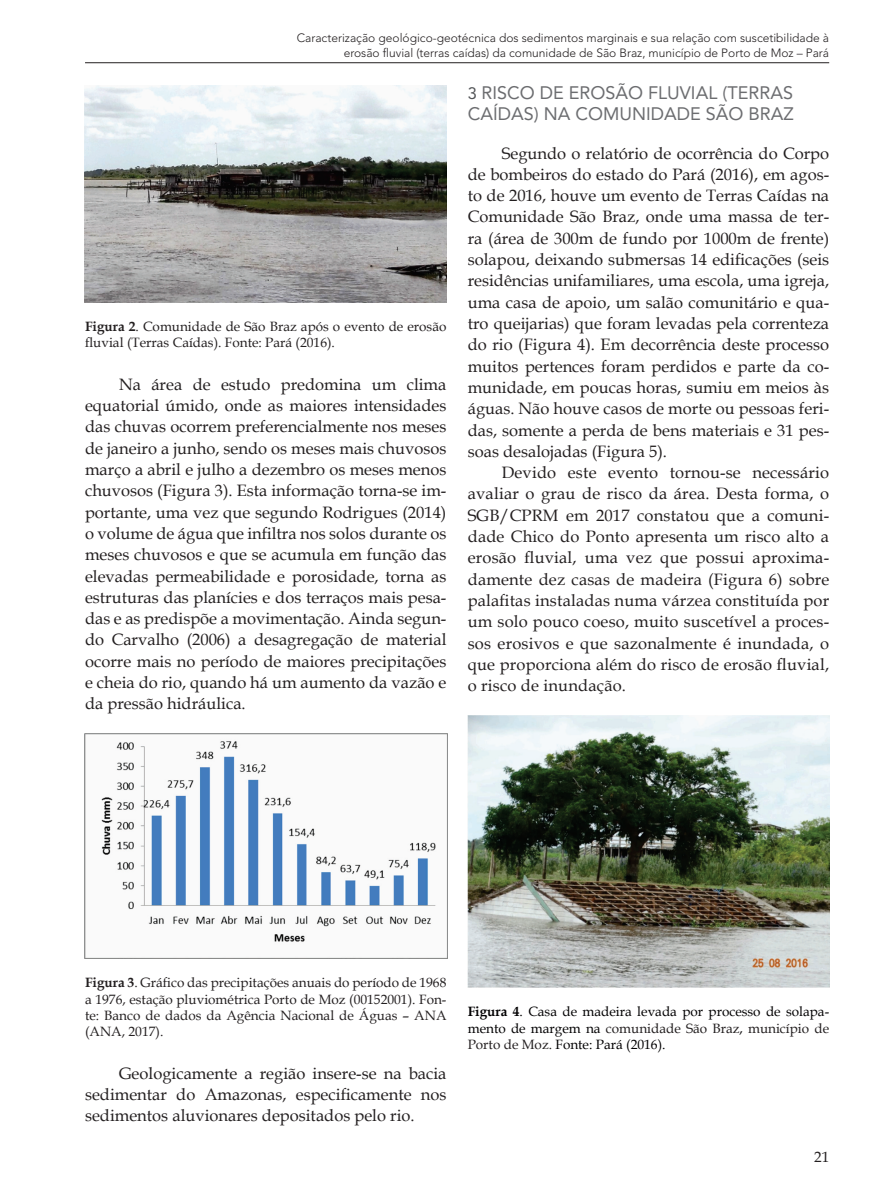
<style>
.page{position:relative;width:893px;height:1191px;background:#fff}
.page>*{position:absolute;margin:0;border:0;box-sizing:border-box;transform-origin:0 0}
.t1{font:18px/21.6px "Avenir";color:#6c6d70}
.t2{font:16.5px/21.3px "Book Antiqua";color:#231f20;text-align:justify}
.t3{font:15px "Book Antiqua";color:#231f20}
.t4{font:13.5px/16.2px "Book Antiqua";color:#231f20}
.t5{font:13.5px/16.2px "Book Antiqua";color:#020102;text-align:justify}
.t6{font:300 12px/14.4px "Avenir";color:#231f20;text-align:right}
.s1{font-weight:700}
.s2{font-size:16.5px;color:#525457}
.s3{color:#231f20}
</style>
<div class="page">
<hr style="left:85px;top:62px;width:744px;height:1px;background:#231f20">
<img style="left:85px;top:85px;width:362px;height:217px">
<img style="left:84px;top:734px;width:363px;height:224px">
<img style="left:467px;top:716px;width:363px;height:271px">
<p class="t6" style="left:297px;top:31px;width:534px">Caracterização geológico-geotécnica dos sedimentos marginais e sua relação com suscetibilidade à erosão fluvial (terras caídas) da comunidade de São Braz, município de Porto de Moz – Pará</p>
<p class="t4" style="left:85px;top:318px;width:363px"><span class="s1">Figura 2</span>. Comunidade de São Braz após o evento de erosão fluvial (Terras Caídas). Fonte: Pará (2016).</p>
<p class="t2" style="left:85px;top:373px;width:363px;text-indent:34px">Na área de estudo predomina um clima equatorial úmido, onde as maiores intensidades das chuvas ocorrem preferencialmente nos meses de janeiro a junho, sendo os meses mais chuvosos março a abril e julho a dezembro os meses menos chuvosos (Figura 3). Esta informação torna-se im&shy;portante, uma vez que segundo Rodrigues (2014) o volume de água que infiltra nos solos durante os meses chuvosos e que se acumula em função das elevadas permeabilidade e porosidade, torna as estruturas das planícies e dos terraços mais pesa&shy;das e as predispõe a movimentação. Ainda segun&shy;do Carvalho (2006) a desagregação de material ocorre mais no período de maiores precipitações e cheia do rio, quando há um aumento da vazão e da pressão hidráulica.</p>
<p class="t1" style="left:468px;top:82px;width:328px"><span class="s2">3</span> RI SCO DE EROSÃO FLUVIAL (TERRAS<br>CAÍDAS) NA COMU NI DADE SÃO BRAZ</p>
<p class="t2" style="left:468px;top:142px;width:363px;text-indent:34px">Segundo o relatório de ocorrência do Corpo de bombeiros do estado do Pará (2016), em agos&shy;to de 2016, houve um evento de Terras Caídas na Comunidade São Braz, onde uma massa de ter&shy;ra (área de 300m de fundo por 1000m de frente) solapou, deixando submersas 14 edificações (seis residências unifamiliares, uma escola, uma igreja, uma casa de apoio, um salão comunitário e qua&shy;tro queijarias) que foram levadas pela correnteza do rio (Figura 4). Em decorrência deste processo muitos pertences foram perdidos e parte da co&shy;munidade, em poucas horas, sumiu em meios às águas. Não houve casos de morte ou pessoas feri&shy;das, somente a perda de bens materiais e 31 pes&shy;soas desalojadas (Figura 5).</p>
<p class="t2" style="left:468px;top:461px;width:363px;text-indent:34px">Devido este evento tornou-se necessário avaliar o grau de risco da área. Desta forma, o SGB/CPRM em 2017 constatou que a comuni&shy;dade Chico do Ponto apresenta um risco alto a erosão fluvial, uma vez que possui aproxima&shy;damente dez casas de madeira (Figura 6) sobre palafitas instaladas numa várzea constituída por um solo pouco coeso, muito suscetível a proces&shy;sos erosivos e que sazonalmente é inundada, o que proporciona além do risco de erosão fluvial, o risco de inundação.</p>
<p class="t4" style="left:85px;top:974px;width:363px;text-align:justify"><span class="s1">Figura 3</span>. Gráfico das precipitações anuais do período de 1968 a 1976, estação pluviométrica Porto de Moz (00152001). Fon&shy;te: Banco de dados da Agência Nacional de Águas – ANA (ANA, 2017).</p>
<p class="t2" style="left:85px;top:1061px;width:363px;text-indent:34px">Geologicamente a região insere-se na bacia sedimentar do Amazonas, especificamente nos sedimentos aluvionares depositados pelo rio.</p>
<p class="t5" style="left:468px;top:1003px;width:363px"><span class="s1">Figura 4</span>. Casa de madeira levada por processo de solapa&shy;mento de margem na <span class="s3">comunidade São Braz</span>, <span class="s3">município de Porto de Moz.</span> Fonte: Pará (2016).</p>
<p class="t3" style="left:814px;top:1146px;width:16px">21</p>
</div>
